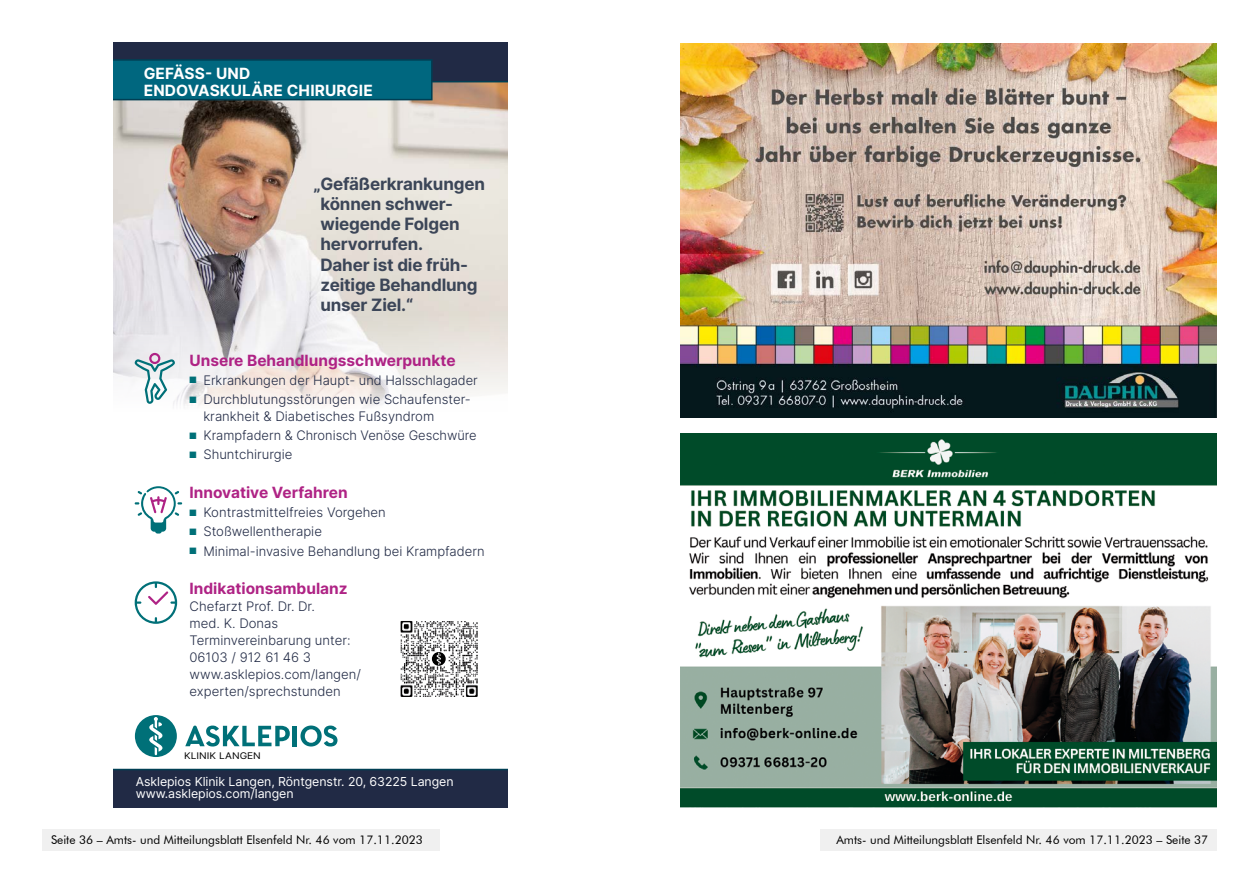
<style>
.page{position:relative;width:1259px;height:893px;background:#fff}
.page>*{position:absolute;margin:0;border:0;box-sizing:border-box;transform-origin:0 0}
.t1{font:700 16.95px/20.1px "Inter";letter-spacing:-.01em;color:#3c4658}
.t2{font:700 15.45px "Inter";color:#af2385}
.t3{font:700 15.45px/17px "Inter";letter-spacing:.01em;color:#fff}
.t4{font:300 13.2px/17px "Inter";color:#212a45}
.t5{font:12.3px/12.3px "Inter";letter-spacing:-.005em;color:#fff}
.t6{font:12px "Futura BT";color:#000}
.t7{font:9.15px "Inter";color:#000;scale:1.11 1}
.s1{color:#007078}
</style>
<div class="page">
<img style="left:113px;top:100px;width:394px;height:308px">
<svg style="left:135px;top:581px;width:42px;height:43px"></svg>
<hr style="left:293px;top:726px;width:4px;height:20px;background:#007078">
<svg style="left:300px;top:725px;width:37px;height:21px"></svg>
<svg style="left:185px;top:725px;width:105px;height:21px"></svg>
<div style="left:135px;top:715px;width:42px;height:42px;background:#007078;border-radius:50%"></div>
<svg style="left:149px;top:717px;width:13px;height:38px"></svg>
<svg style="left:135px;top:353px;width:40px;height:51px"></svg>
<svg style="left:135px;top:486px;width:47px;height:47px"></svg>
<img style="left:400px;top:620px;width:78px;height:77px">
<svg style="left:431px;top:652px;width:15px;height:14px"></svg>
<div style="left:432px;top:652px;width:14px;height:14px;background:#000;border-radius:50%"></div>
<svg style="left:436px;top:653px;width:5px;height:12px"></svg>
<div style="left:113px;top:769px;width:394px;height:39px;background:#212a45"></div>
<svg style="left:113px;top:43px;width:395px;height:57px;background:#165167"></svg>
<img style="left:681px;top:434px;width:535px;height:374px">
<img style="left:680px;top:44px;width:536px;height:374px">
<div style="left:819px;top:829px;width:397px;height:21px;background:#f0f0f0"></div>
<div style="left:43px;top:829px;width:397px;height:21px;background:#f0f0f0"></div>
<p class="t3" style="left:144px;top:64px;width:231px">GEFÄSS- UND<br>ENDOVASKULÄRE CHIRURGIE</p>
<p class="t1" style="left:320px;top:174px;width:166px;text-indent:-7px">„Gefäßerkrankungen können schwer&shy;wiegende Folgen hervorrufen.<br>Daher ist die früh&shy;zeitige Behandlung unser Ziel.“</p>
<p class="t2" style="left:189px;top:349px;width:268px">Unsere Behandlungsschwerpunkte</p>
<p class="t4" style="left:189px;top:371px;width:290px"><span class="s1">■</span> Erkrankungen der Haupt- und Halsschlagader</p>
<p class="t4" style="left:203px;top:390px;width:269px;text-indent:-14px"><span class="s1">■</span> Durchblutungsstörungen wie Schaufenster&shy;krankheit &amp; Diabetisches Fußsyndrom</p>
<p class="t4" style="left:189px;top:427px;width:289px"><span class="s1">■</span> Krampfadern &amp; Chronisch Venöse Geschwüre</p>
<p class="t4" style="left:189px;top:446px;width:105px"><span class="s1">■</span> Shuntchirurgie</p>
<p class="t2" style="left:189px;top:481px;width:160px">Innovative Verfahren</p>
<p class="t4" style="left:189px;top:503px;width:198px"><span class="s1">■</span> Kontrastmittelfreies Vorgehen</p>
<p class="t4" style="left:189px;top:523px;width:134px"><span class="s1">■</span> Stoßwellentherapie</p>
<p class="t4" style="left:189px;top:542px;width:297px"><span class="s1">■</span> Minimal-invasive Behandlung bei Krampfadern</p>
<p class="t2" style="left:189px;top:577px;width:160px">Indikationsambulanz</p>
<p class="t4" style="left:189px;top:597px;width:173px">Chefarzt Prof. Dr. Dr.<br>med. K. Donas<br>Terminvereinbarung unter:<br>06103 / 912 61 46 3 www.asklepios.com/langen/ experten/sprechstunden</p>
<p class="t7" style="left:184px;top:748px;width:70px">KLINIK LANGEN</p>
<p class="t5" style="left:136px;top:775px;width:319px">Asklepios Klinik Langen, Röntgenstr. 20, 63225 Langen www.asklepios.com/langen</p>
<p class="t6" style="left:51px;top:833px;width:373px">Seite 36 – Amts- und Mitteilungsblatt Elsenfeld Nr. 46 vom 17.11.2023</p>
<p class="t6" style="left:836px;top:833px;width:373px">Amts- und Mitteilungsblatt Elsenfeld Nr. 46 vom 17.11.2023 – Seite 37</p>
</div>
